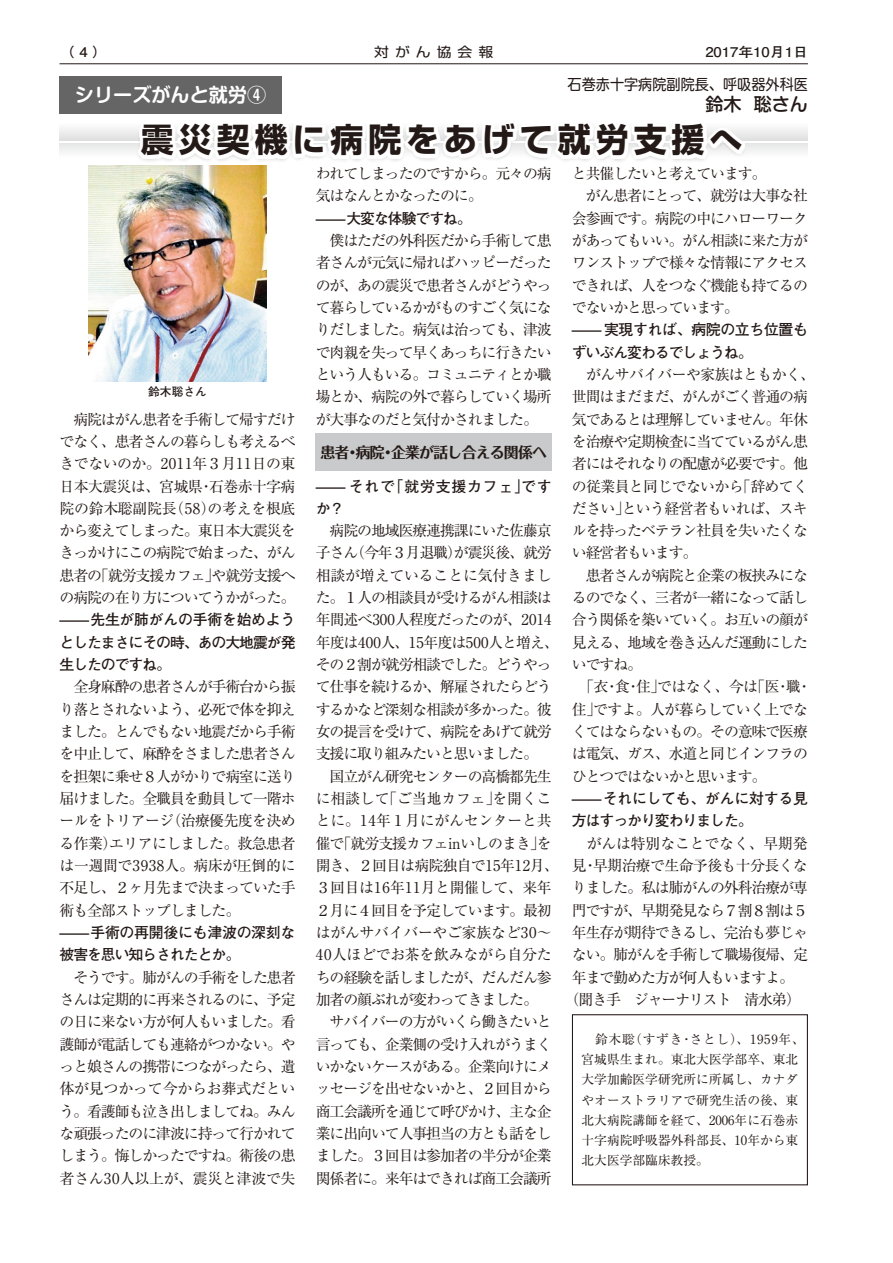
<style>
.page{position:relative;width:893px;height:1263px;background:#fff}
.page>*{position:absolute;margin:0;border:0;box-sizing:border-box;transform-origin:0 0}
.表基本{font:700 33px "Shin Go Pr 6";letter-spacing:.15em;color:#231916}
.表基本-2{font:700 19.2px "Shin M Go Pr 6 De";color:#fff}
.表基本-3{font:500 18px "Shin M Go Pr 6";color:#231916}
.t1{font:14.85px/22.4px "Ryumin Pr 6";letter-spacing:-.07em;color:#231916;text-align:justify}
.t2{font:14.85px/22.4px "Ryumin Pr 6";letter-spacing:-.03em;color:#231916}
.t3{font:700 14.85px/22.4px "Futo Go B101 Pr 6";letter-spacing:-.045em;color:#231916;scale:2 1}
.t4{font:700 14.85px/22.4px "Futo Go B101 Pr 6";letter-spacing:-.07em;color:#231916;text-align:justify;scale:2 1}
.t5{font:700 14.85px/22.4px "Futo Go B101 Pr 6";letter-spacing:-.015em;color:#231916;scale:2 1}
.t6{font:700 14.85px "Folk Pro";letter-spacing:-.055em;color:#231916}
.t7{font:700 14.85px/22.4px "Futo Go B101 Pr 6";letter-spacing:.055em;color:#231916;scale:2 1}
.表基本-4{font:14.85px "Shin M Go Pr 6";color:#231916;scale:.95 1}
.t8{font:700 13.35px "Futo Go B101 Pr 6";color:#231916;scale:1.11 1}
.t9{font:13.35px "Shin Go Pr 6";letter-spacing:.4em;color:#231916;scale:1.11 1}
._03絵とき{font:12.75px/20.2px "Ryumin Pr 6";color:#231916}
._03絵とき-2{font:700 11.7px "Futo Go B101 Pr 6";color:#231916}
</style>
<div class="page">
<hr style="left:60px;top:64px;width:748px;height:1px;background:#231916">
<div style="left:316px;top:434px;width:236px;height:37px;background:#c9cacb"></div>
<div style="left:60px;top:144px;width:748px;height:14px;background:#f3f3f3"></div>
<svg style="left:60px;top:129px;width:748px;height:11px"></svg>
<img style="left:88px;top:166px;width:179px;height:215px">
<div style="left:135px;top:120px;width:611px;height:43px;background:#231916;opacity:.4"></div>
<div style="left:138px;top:120px;width:607px;height:39px;background:#fff"></div>
<div style="left:60px;top:77px;width:222px;height:37px;background:#666565"></div>
<div style="left:572px;top:1014px;width:236px;height:171px;border:1px solid #231916"></div>
<p class="t8" style="left:60px;top:41px;width:45px">（4）</p>
<p class="t9" style="left:374px;top:41px;width:109px">対がん協会報</p>
<p class="t8" style="left:705px;top:41px;width:94px">2017年10月1日</p>
<p class="表基本-2" style="left:75px;top:79px;width:193px">シリーズがんと就労④</p>
<p class="表基本-4" style="left:568px;top:72px;width:254px">石巻赤十字病院副院長、呼吸器外科医</p>
<p class="表基本-3" style="left:705px;top:90px;width:104px">鈴木 聡さん</p>
<p class="表基本" style="left:141px;top:114px;width:603px">震災契機に病院をあげて就労支援へ</p>
<p class="_03絵とき-2" style="left:148px;top:382px;width:60px">鈴木聡さん</p>
<p class="t1" style="left:60px;top:407px;width:238px">　病院はがん患者を手術して帰すだけでなく、患者さんの暮らしも考えるべきでないのか。2011年３月11日の東日本大震災は、宮城県・石巻赤十字病院の鈴木聡副院長（58）の考えを根底から変えてしまった。東日本大震災をきっかけにこの病院で始まった、がん患者の「就労支援カフェ」や就労支援への病院の在り方についてうかがった。</p>
<p class="t4" style="left:60px;top:608px;width:120px">—先生が肺がんの手術を始めようとしたまさにその時、あの大地震が発生したのですね。</p>
<p class="t1" style="left:60px;top:675px;width:238px">　全身麻酔の患者さんが手術台から振り落とされないよう、必死で体を抑えました。とんでもない地震だから手術を中止して、麻酔をさました患者さんを担架に乗せ８人がかりで病室に送り届けました。全職員を動員して一階ホールをトリアージ（治療優先度を決める作業）エリアにしました。救急患者は一週間で3938人。病床が圧倒的に不足し、２ヶ月先まで決まっていた手術も全部ストップしました。</p>
<p class="t5" style="left:60px;top:921px;width:119px">—手術の再開後にも津波の深刻な被害を思い知らされたとか。</p>
<p class="t1" style="left:60px;top:965px;width:238px">　そうです。肺がんの手術をした患者さんは定期的に再来されるのに、予定の日に来ない方が何人もいました。看護師が電話しても連絡がつかない。やっと娘さんの携帯につながったら、遺体が見つかって今からお葬式だという。看護師も泣き出しましてね。みんな頑張ったのに津波に持って行かれてしまう。悔しかったですね。術後の患者さん30人以上が、震災と津波で失</p>
<p class="t1" style="left:316px;top:161px;width:238px">われてしまったのですから。元々の病気はなんとかなったのに。</p>
<p class="t4" style="left:316px;top:206px;width:80px">—大変な体験ですね。</p>
<p class="t1" style="left:316px;top:228px;width:238px">　僕はただの外科医だから手術して患者さんが元気に帰ればハッピーだったのが、あの震災で患者さんがどうやって暮らしているかがものすごく気になりだしました。病気は治っても、津波で肉親を失って早くあっちに行きたいという人もいる。コミュニティとか職場とか、病院の外で暮らしていく場所が大事なのだと気付かされました。</p>
<p class="t6" style="left:320px;top:440px;width:228px">患者・病院・企業が話し合える関係へ</p>
<p class="t7" style="left:316px;top:474px;width:119px">—それで「就労支援カフェ」ですか？</p>
<p class="t1" style="left:316px;top:519px;width:245px;text-align:left">　病院の地域医療連携課にいた佐藤京子さん（今年３月退職）が震災後、就労相談が増えていることに気付きました。１人の相談員が受けるがん相談は年間述べ300人程度だったのが、2014年度は400人、15年度は500人と増え、その２割が就労相談でした。どうやって仕事を続けるか、解雇されたらどうするかなど深刻な相談が多かった。彼女の提言を受けて、病院をあげて就労支援に取り組みたいと思いました。</p>
<p class="t2" style="left:316px;top:764px;width:245px">　国立がん研究センターの高橋都先生に相談して「ご当地カフェ」を開くことに。14年１月にがんセンターと共催で「就労支援カフェinいしのまき」を開き、２回目は病院独自で15年12月、<br>３回目は16年11月と開催して、来年<br>２月に４回目を予定しています。最初はがんサバイバーやご家族など30〜<br>40人ほどでお茶を飲みながら自分たちの経験を話しましたが、だんだん参加者の顔ぶれが変わってきました。</p>
<p class="t1" style="left:316px;top:1010px;width:238px">　サバイバーの方がいくら働きたいと言っても、企業側の受け入れがうまくいかないケースがある。企業向けにメッセージを出せないかと、２回目から商工会議所を通じて呼びかけ、主な企業に出向いて人事担当の方とも話をしました。３回目は参加者の半分が企業関係者に。来年はできれば商工会議所</p>
<p class="t1" style="left:572px;top:161px;width:196px">と共催したいと考えています。</p>
<p class="t1" style="left:572px;top:184px;width:238px">　がん患者にとって、就労は大事な社会参画です。病院の中にハローワークがあってもいい。がん相談に来た方がワンストップで様々な情報にアクセスできれば、人をつなぐ機能も持てるのでないかと思っています。</p>
<p class="t3" style="left:572px;top:318px;width:120px">—実現すれば、病院の立ち位置もずいぶん変わるでしょうね。</p>
<p class="t1" style="left:572px;top:362px;width:245px;text-align:left">　がんサバイバーや家族はともかく、世間はまだまだ、がんがごく普通の病気であるとは理解していません。年休を治療や定期検査に当てているがん患者にはそれなりの配慮が必要です。他の従業員と同じでないから「辞めてください」という経営者もいれば、スキルを持ったベテラン社員を失いたくない経営者もいます。</p>
<p class="t1" style="left:572px;top:563px;width:238px">　患者さんが病院と企業の板挟みになるのでなく、三者が一緒になって話し合う関係を築いていく。お互いの顔が見える、地域を巻き込んだ運動にしたいですね。</p>
<p class="t1" style="left:572px;top:675px;width:241px;text-align:left">　「衣・食・住」ではなく、今は「医・職・住」ですよ。人が暮らしていく上でなくてはならないもの。その意味で医療は電気、ガス、水道と同じインフラのひとつではないかと思います。</p>
<p class="t3" style="left:572px;top:787px;width:119px">—それにしても、がんに対する見方はすっかり変わりました。</p>
<p class="t1" style="left:572px;top:831px;width:238px">　がんは特別なことでなく、早期発見・早期治療で生命予後も十分長くなりました。私は肺がんの外科治療が専門ですが、早期発見なら７割８割は５年生存が期待できるし、完治も夢じゃない。肺がんを手術して職場復帰、定年まで勤めた方が何人もいますよ。</p>
<p class="t1" style="left:564px;top:987px;width:238px">（聞き手　ジャーナリスト　清水弟）</p>
<p class="_03絵とき" style="left:581px;top:1028px;width:225px">　鈴木聡（すずき・さとし）、1959年、宮城県生まれ。東北大医学部卒、東北大学加齢医学研究所に所属し、カナダやオーストラリアで研究生活の後、東北大病院講師を経て、2006年に石巻赤十字病院呼吸器外科部長、10年から東北大医学部臨床教授。</p>
</div>
